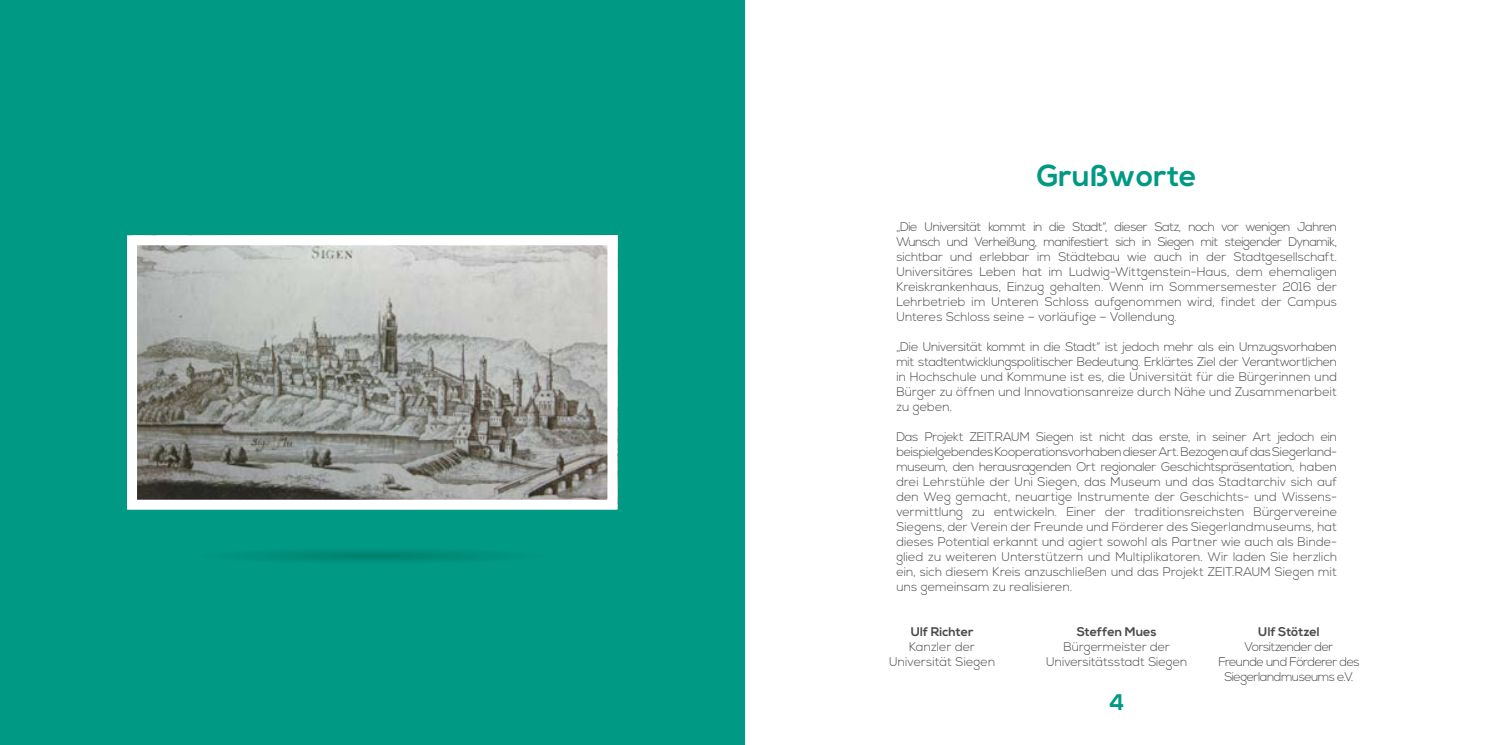
<style>
.page{position:relative;width:1489px;height:745px;background:#fff}
.page>*{position:absolute;margin:0;border:0;box-sizing:border-box;transform-origin:0 0}
.t1{font:700 30px "Nexa";color:#009984}
.t2{font:700 22.5px "Nexa";color:#009984}
.t3{font:300 12.5px/15px "Nexa";color:#4a4a49;text-align:justify}
.t4{font:300 12.5px/15px "Nexa";letter-spacing:-.04em;color:#4a4a49;text-align:center}
.t5{font:700 12.5px "Nexa";letter-spacing:.005em;color:#4a4a49}
</style>
<div class="page">
<div style="left:0;top:0;width:744px;height:744px;background:#009984"></div>
<div style="left:265px;top:551px;width:215px;height:10px;background:#008b78"></div>
<img style="left:138px;top:246px;width:468px;height:252px">
<div style="left:127px;top:235px;width:490px;height:274px;border:10px solid #fff"></div>
<h1 class="t1" style="left:1036px;top:158px;width:162px">Grußworte</h1>
<p class="t3" style="left:896px;top:219px;width:442px">„Die Universität kommt in die Stadt“, dieser Satz, noch vor wenigen Jahren Wunsch und Verheißung, manifestiert sich in Siegen mit steigender Dynamik, sichtbar und erlebbar im Städtebau wie auch in der Stadtgesellschaft.<br>Universitäres Leben hat im Ludwig-Wittgenstein-Haus, dem ehemaligen Kreiskrankenhaus, Einzug gehalten. Wenn im Sommersemester 2016 der Lehrbetrieb im Unteren Schloss aufgenommen wird, findet der Campus Unteres Schloss seine – vorläufige – Vollendung.</p>
<p class="t3" style="left:896px;top:339px;width:442px">„Die Universität kommt in die Stadt“ ist jedoch mehr als ein Umzugsvorhaben mit stadtentwicklungspolitischer Bedeutung. Erklärtes Ziel der Verantwortlichen in Hochschule und Kommune ist es, die Universität für die Bürgerinnen und Bürger zu öffnen und Innovationsanreize durch Nähe und Zusammenarbeit zu geben.</p>
<p class="t3" style="left:896px;top:429px;width:442px">Das Projekt ZEIT.RAUM Siegen ist nicht das erste, in seiner Art jedoch ein beispielgebendes Kooperationsvorhaben dieser Art. Bezogen auf das Siegerland&shy;museum, den herausragenden Ort regionaler Geschichtspräsentation, haben drei Lehrstühle der Uni Siegen, das Museum und das Stadtarchiv sich auf den Weg gemacht, neuartige Instrumente der Geschichts- und Wissens&shy;vermittlung zu entwickeln. Einer der traditionsreichsten Bürgervereine Siegens, der Verein der Freunde und Förderer des Siegerlandmuseums, hat dieses Potential erkannt und agiert sowohl als Partner wie auch als Binde&shy;glied zu weiteren Unterstützern und Multiplikatoren. Wir laden Sie herzlich ein, sich diesem Kreis anzuschließen und das Projekt ZEIT.RAUM Siegen mit uns gemeinsam zu realisieren.</p>
<p class="t5" style="left:910px;top:624px;width:64px">Ulf Richter</p>
<p class="t3" style="left:889px;top:639px;width:108px;text-align:center">Kanzler der<br>Universität Siegen</p>
<p class="t5" style="left:1258px;top:624px;width:63px">Ulf Stötzel</p>
<p class="t4" style="left:1218px;top:639px;width:143px">Vorsitzender der<br>Freunde und Förderer des<br>Siegerlandmuseums e.V.</p>
<p class="t5" style="left:1076px;top:624px;width:81px">Steffen Mues</p>
<p class="t3" style="left:1046px;top:639px;width:143px;text-align:center">Bürgermeister der<br>Universitätsstadt Siegen</p>
<h2 class="t2" style="left:1109px;top:688px;width:17px">4</h2>
</div>
